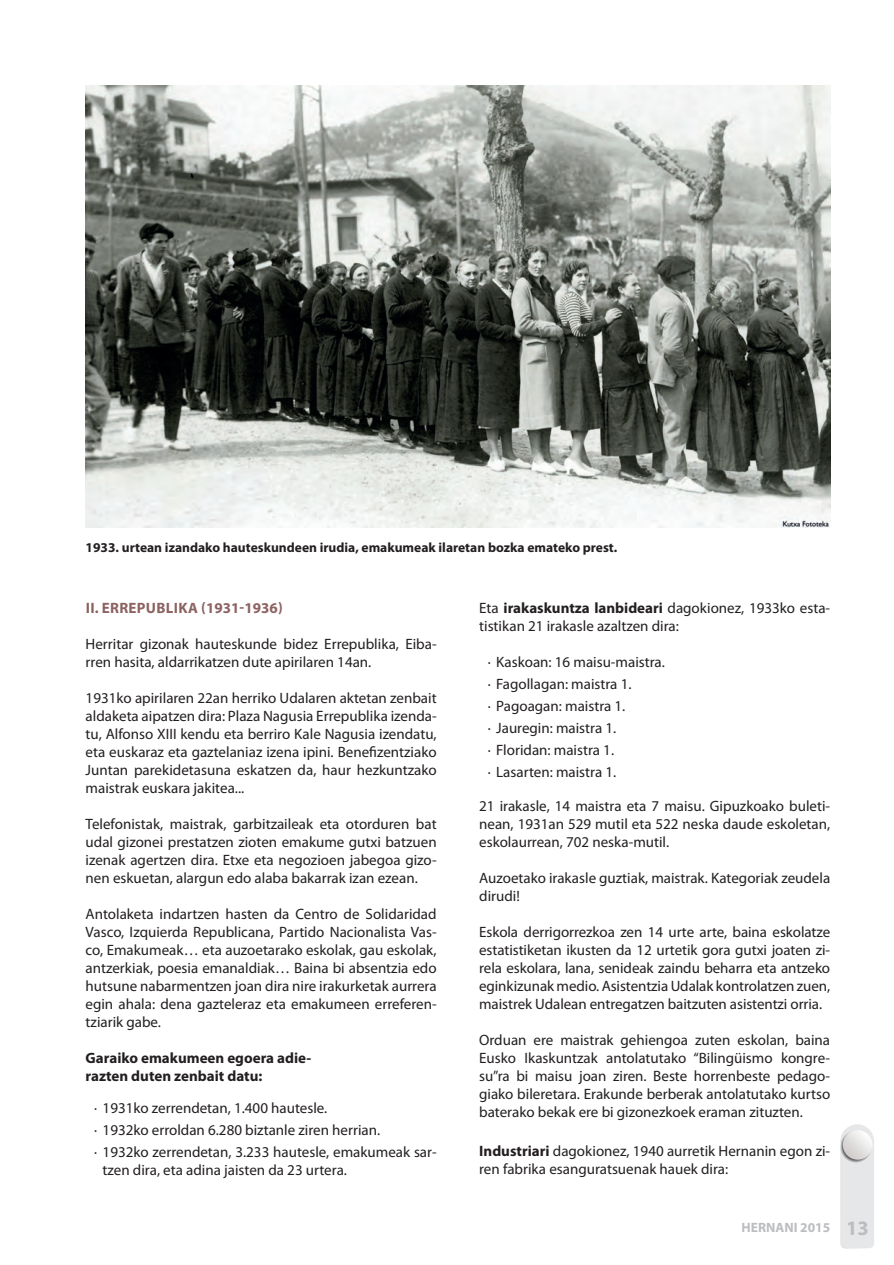
<style>
.page{position:relative;width:894px;height:1265px;background:#fff}
.page>*{position:absolute;margin:0;border:0;box-sizing:border-box;transform-origin:0 0}
.Párrafo_H1{font:15px/18px "Myriad Pro";color:#231f20;text-align:justify}
.SubTitular_PREGUNTAS{font:700 15px/18px "Myriad Pro";color:#231f20}
.SubTitular_PREGUNTAS-2{font:700 15px "Myriad Pro";letter-spacing:.02em;color:#8d6362}
.Piedefoto1{font:700 13.5px "Myriad Pro";color:#231f20}
.t1{font:700 13.5px "Myriad Pro";color:#bcbdc0}
.s1{font-weight:700}
.s2{font-size:20.55px}
</style>
<div class="page">
<svg style="left:840px;top:1124px;width:34px;height:123px;background:#e4e5e7"></svg>
<svg style="left:842px;top:1129px;width:30px;height:30px"></svg>
<img style="left:86px;top:86px;width:744px;height:441px">
<p class="Piedefoto1" style="left:86px;top:538px;width:533px">1933. urtean izandako hauteskundeen irudia, emakumeak ilaretan bozka emateko prest.</p>
<p class="SubTitular_PREGUNTAS-2" style="left:86px;top:598px;width:198px">II. ERREPUBLIKA (1931-1936)</p>
<p class="Párrafo_H1" style="left:86px;top:634px;width:352px">Herritar gizonak hauteskunde bidez Errepublika, Eiba&shy;rren hasita, aldarrikatzen dute apirilaren 14an.</p>
<p class="Párrafo_H1" style="left:86px;top:688px;width:352px">1931ko apirilaren 22an herriko Udalaren aktetan zenbait aldaketa aipatzen dira: Plaza Nagusia Errepublika izenda&shy;tu, Alfonso XIII kendu eta berriro Kale Nagusia izendatu, eta euskaraz eta gaztelaniaz izena ipini. Benefizentziako Juntan parekidetasuna eskatzen da, haur hezkuntzako maistrak euskara jakitea...</p>
<p class="Párrafo_H1" style="left:86px;top:814px;width:352px">Telefonistak, maistrak, garbitzaileak eta otorduren bat udal gizonei prestatzen zioten emakume gutxi batzuen izenak agertzen dira. Etxe eta negozioen jabegoa gizo&shy;nen eskuetan, alargun edo alaba bakarrak izan ezean.</p>
<p class="Párrafo_H1" style="left:86px;top:904px;width:352px">Antolaketa indartzen hasten da Centro de Solidaridad Vasco, Izquierda Republicana, Partido Nacionalista Vas&shy;co, Emakumeak… eta auzoetarako eskolak, gau eskolak, antzerkiak, poesia emanaldiak… Baina bi absentzia edo hutsune nabarmentzen joan dira nire irakurketak aurrera egin ahala: dena gazteleraz eta emakumeen erreferen&shy;tziarik gabe.</p>
<p class="SubTitular_PREGUNTAS" style="left:86px;top:1048px;width:227px">Garaiko emakumeen egoera adie&shy;razten duten zenbait datu:</p>
<p class="Párrafo_H1" style="left:94px;top:1098px;width:235px">∙ 1931ko zerrendetan, 1.400 hautesle.</p>
<p class="Párrafo_H1" style="left:94px;top:1120px;width:287px">∙ 1932ko erroldan 6.280 biztanle ziren herrian.</p>
<p class="Párrafo_H1" style="left:103px;top:1142px;width:335px;text-indent:-9px">∙ 1932ko zerrendetan, 3.233 hautesle, emakumeak sar&shy;tzen dira, eta adina jaisten da 23 urtera.</p>
<p class="Párrafo_H1" style="left:479px;top:598px;width:352px">Eta <span class="s1">irakaskuntza lanbideari</span> dagokionez, 1933ko esta&shy;tistikan 21 irakasle azaltzen dira:</p>
<p class="Párrafo_H1" style="left:487px;top:652px;width:179px">∙ Kaskoan: 16 maisu-maistra.</p>
<p class="Párrafo_H1" style="left:487px;top:674px;width:145px">∙ Fagollagan: maistra 1.</p>
<p class="Párrafo_H1" style="left:487px;top:696px;width:139px">∙ Pagoagan: maistra 1.</p>
<p class="Párrafo_H1" style="left:487px;top:718px;width:130px">∙ Jauregin: maistra 1.</p>
<p class="Párrafo_H1" style="left:487px;top:740px;width:128px">∙ Floridan: maistra 1.</p>
<p class="Párrafo_H1" style="left:487px;top:762px;width:130px">∙ Lasarten: maistra 1.</p>
<p class="Párrafo_H1" style="left:479px;top:796px;width:352px">21 irakasle, 14 maistra eta 7 maisu. Gipuzkoako buleti&shy;nean, 1931an 529 mutil eta 522 neska daude eskoletan, eskolaurrean, 702 neska-mutil.</p>
<p class="Párrafo_H1" style="left:479px;top:868px;width:352px">Auzoetako irakasle guztiak, maistrak. Kategoriak zeudela dirudi!</p>
<p class="Párrafo_H1" style="left:479px;top:922px;width:352px">Eskola derrigorrezkoa zen 14 urte arte, baina eskolatze estatistiketan ikusten da 12 urtetik gora gutxi joaten zi&shy;rela eskolara, lana, senideak zaindu beharra eta antzeko eginkizunak medio. Asistentzia Udalak kontrolatzen zuen, maistrek Udalean entregatzen baitzuten asistentzi orria.</p>
<p class="Párrafo_H1" style="left:479px;top:1030px;width:352px">Orduan ere maistrak gehiengoa zuten eskolan, baina Eusko Ikaskuntzak antolatutako “Bilingüismo kongre&shy;su”ra bi maisu joan ziren. Beste horrenbeste pedago&shy;giako bileretara. Erakunde berberak antolatutako kurtso baterako bekak ere bi gizonezkoek eraman zituzten.</p>
<p class="Párrafo_H1" style="left:479px;top:1141px;width:352px"><span class="s1">Industriari</span> dagokionez, 1940 aurretik Hernanin egon zi&shy;ren fabrika esanguratsuenak hauek dira:</p>
<p class="t1" style="left:741px;top:1218px;width:129px">HERNANI 2015 <span class="s2">13</span></p>
</div>
